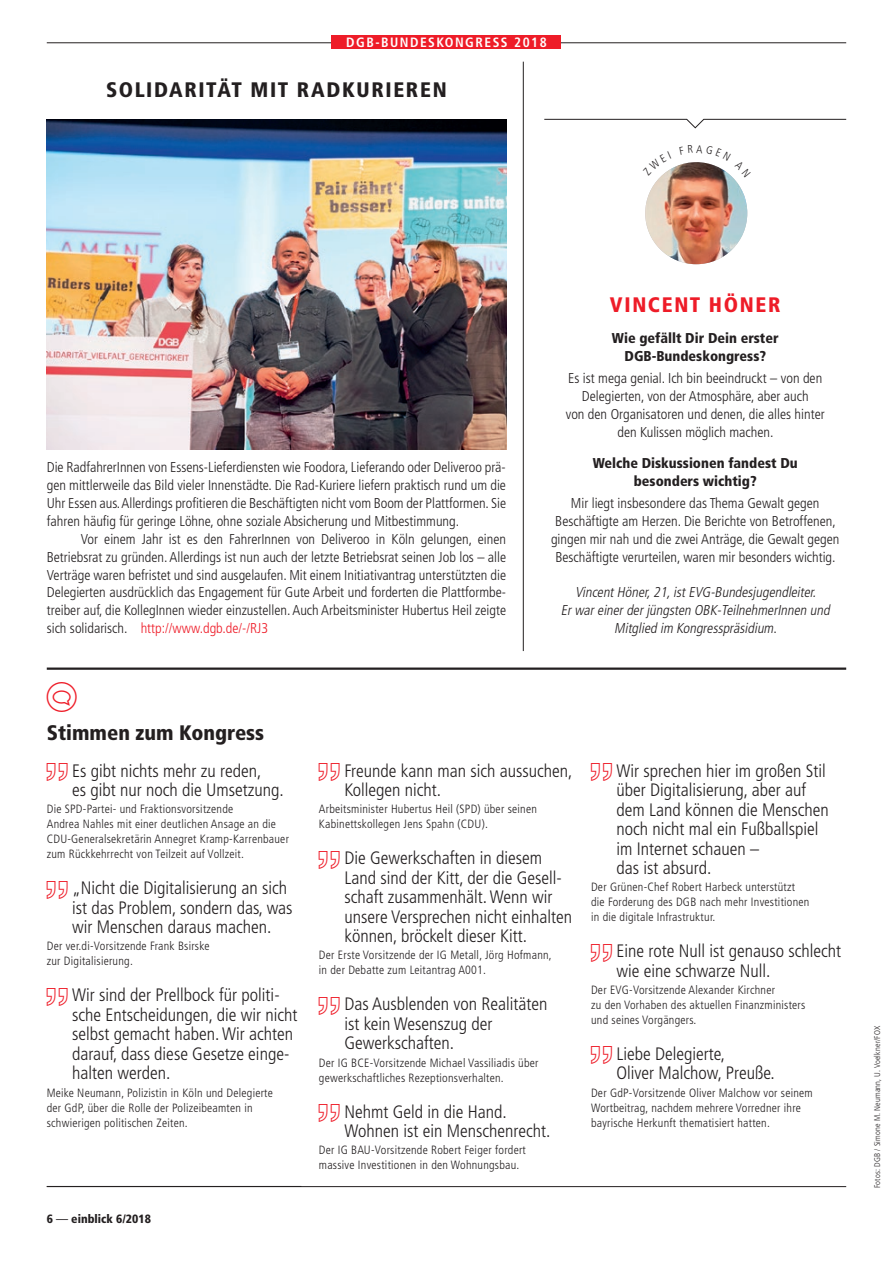
<style>
.page{position:relative;width:893px;height:1263px;background:#fff}
.page>*{position:absolute;margin:0;border:0;box-sizing:border-box;transform-origin:0 0}
.t1{font:900 condensed 21px "Frutiger";letter-spacing:.07em;color:#231f20}
.t2{font:900 condensed 21px "Frutiger";color:#231f20}
.t3{font:900 condensed 21px "Frutiger";letter-spacing:.08em;color:#ee1c28}
.t4{font:300 condensed 18px/19.5px "Frutiger";color:#231f20}
.t5{font:300 condensed 14.25px/17.9px "Frutiger";color:#231f20;text-align:justify}
.t6{font:italic 300 condensed 14.25px/17.9px "Frutiger";color:#231f20;text-align:center}
.t7{font:900 condensed 14.25px/17.9px "Frutiger";color:#231f20;text-align:center}
.t8{font:700 condensed 13.5px "Frutiger";letter-spacing:.11em;color:#fff}
.t9{font:300 condensed 12px/15px "Frutiger";letter-spacing:.02em;color:#231f20}
.t10{font:900 condensed 12px "Frutiger";color:#231f20}
.t11{font:300 condensed 8.25px "Frutiger";letter-spacing:.02em;color:#231f20}
.s1{color:#ee1c28}
.s2{font-style:normal}
.s3{font-weight:400}
</style>
<div class="page">
<hr style="left:47px;top:667px;width:799px;height:3px;background:#231f20">
<hr style="left:47px;top:1186px;width:799px;height:1px;background:#231f20">
<hr style="left:523px;top:62px;width:1px;height:589px;background:#231f20">
<hr style="left:47px;top:43px;width:799px;height:1px;background:#231f20">
<div style="left:332px;top:35px;width:229px;height:13px;background:#ee1c28"></div>
<img style="left:645px;top:162px;width:102px;height:102px;border-radius:51px">
<svg style="left:544px;top:119px;width:303px;height:10px"></svg>
<img style="left:47px;top:119px;width:459px;height:331px">
<svg style="left:662px;top:169px;width:9px;height:6px"></svg>
<svg style="left:680px;top:162px;width:52px;height:15px"></svg>
<p class="t8" style="left:346px;top:34px;width:202px">DGB-BUNDESKONGRESS 2018</p>
<h1 class="t1" style="left:106px;top:77px;width:63px">Solidar</h1>
<h1 class="t1" style="left:199px;top:77px;width:129px">ität mit Radkur</h1>
<h1 class="t1" style="left:385px;top:77px;width:63px">ieren</h1>
<p class="t5" style="left:47px;top:459px;width:461px">Die RadfahrerInnen von Essens-Lieferdiensten wie Foodora, Lieferando oder Deliveroo prä&shy;gen mittlerweile das Bild vieler Innenstädte. Die Rad-Kuriere liefern praktisch rund um die Uhr Essen aus. Allerdings profitieren die Beschäftigten nicht vom Boom der Plattformen. Sie fahren häufig für geringe Löhne, ohne soziale Absicherung und Mitbestimmung.</p>
<p class="t5" style="left:47px;top:530px;width:461px;text-indent:34px">Vor einem Jahr ist es den FahrerInnen von Deliveroo in Köln gelungen, einen Betriebsrat zu gründen. Allerdings ist nun auch der letzte Betriebsrat seinen Job los – alle Verträge waren befristet und sind ausgelaufen. Mit einem Initiativantrag unterstützten die Delegierten ausdrücklich das Engagement für Gute Arbeit und forderten die Plattformbe&shy;treiber auf, die KollegInnen wieder einzustellen. Auch Arbeitsminister Hubertus Heil zeigte sich solidarisch. <span class="s1">http://www.dgb.de/-/RJ3</span></p>
<h1 class="t3" style="left:610px;top:292px;width:168px">Vincent Höner</h1>
<p class="t7" style="left:612px;top:329px;width:168px">Wie gefällt Dir Dein erster<br>DGB-Bundeskongress?</p>
<p class="t5" style="left:566px;top:369px;width:260px;text-align:center">Es ist mega genial. Ich bin beeindruckt – von den Delegierten, von der Atmosphäre, aber auch<br>von den Organisatoren und denen, die alles hinter den Kulissen möglich machen.</p>
<p class="t7" style="left:593px;top:454px;width:207px">Welche Diskussionen fandest Du besonders wichtig?</p>
<p class="t5" style="left:551px;top:494px;width:290px;text-align:center">Mir liegt insbesondere das Thema Gewalt gegen Beschäftigte am Herzen. Die Berichte von Betroffenen, gingen mir nah und die zwei Anträge, die Gewalt gegen Beschäftigte verurteilen, waren mir besonders wichtig.</p>
<p class="t6" style="left:561px;top:584px;width:273px">VincentHöner,21,istEVG-Bundesjugendleiter.<br>Erwareinerderjüngsten OBK-TeilnehmerInnen und<br>Mitglied im Kongresspräsidium<span class="s2">.</span></p>
<h1 class="t2" style="left:47px;top:720px;width:219px">Stimmen zum Kongress</h1>
<p class="t4" style="left:72px;top:761px;width:213px">Es gibt nichts mehr zu reden,<br>es gibt nur noch die Umsetzung.</p>
<p class="t9" style="left:47px;top:802px;width:244px">Die SPD-Partei- und Fraktionsvorsitzende<br>Andrea Nahles mit einer deutlichen Ansage an die CDU-Generalsekretärin Annegret Kramp-Karrenbauer zum Rückkehrrecht von Teilzeit auf Vollzeit.</p>
<p class="t4" style="left:72px;top:878px;width:222px">„Nicht die Digitalisierung an sich ist das Problem, sondern das, was wir Menschen daraus machen.</p>
<p class="t9" style="left:47px;top:939px;width:164px">Der ver.di-Vorsitzende Frank Bsirske zur Digitalisierung.</p>
<p class="t4" style="left:72px;top:986px;width:227px">Wir sind der Prellbock für politi&shy;sche Entscheidungen, die wir nicht selbst gemacht haben. Wir achten darauf, dass diese Gesetze einge&shy;halten werden.</p>
<p class="t9" style="left:47px;top:1085px;width:228px">Meike Neumann, Polizistin in Köln und Delegierte der GdP, über die Rolle der Polizeibeamten in schwierigen politischen Zeiten.</p>
<p class="t10" style="left:47px;top:1211px;width:106px">6 <span class="s3">—</span> einblick 6/2018</p>
<p class="t4" style="left:344px;top:761px;width:229px">Freunde kann man sich aussuchen,<br>Kollegen nicht.</p>
<p class="t9" style="left:319px;top:802px;width:219px">Arbeitsminister Hubertus Heil (SPD) über seinen<br>Kabinettskollegen Jens Spahn (CDU).</p>
<p class="t4" style="left:344px;top:848px;width:229px">Die Gewerkschaften in diesem<br>Land sind der Kitt, der die Gesell&shy;schaft zusammenhält. Wenn wir unsere Versprechen nicht einhalten können, bröckelt dieser Kitt.</p>
<p class="t9" style="left:319px;top:948px;width:234px">Der Erste Vorsitzende der IG Metall, Jörg Hofmann, in der Debatte zum Leitantrag A001.</p>
<p class="t4" style="left:344px;top:995px;width:205px">Das Ausblenden von Realitäten ist kein Wesenszug der<br>Gewerkschaften.</p>
<p class="t9" style="left:319px;top:1055px;width:221px">Der IG BCE-Vorsitzende Michael Vassiliadis über gewerkschaftliches Rezeptionsverhalten.</p>
<p class="t4" style="left:344px;top:1102px;width:207px">Nehmt Geld in die Hand.<br>Wohnen ist ein Menschenrecht.</p>
<p class="t9" style="left:319px;top:1143px;width:209px">Der IG BAU-Vorsitzende Robert Feiger fordert massive Investitionen in den Wohnungsbau.</p>
<p class="t4" style="left:617px;top:761px;width:214px">Wir sprechen hier im großen Stil über Digitalisierung, aber auf dem Land können die Menschen noch nicht mal ein Fußballspiel im Internet schauen –<br>das ist absurd.</p>
<p class="t9" style="left:591px;top:880px;width:220px">Der Grünen-Chef Robert Harbeck unterstützt die Forderung des DGB nach mehr Investitionen in die digitale Infrastruktur.</p>
<p class="t4" style="left:617px;top:941px;width:226px">Eine rote Null ist genauso schlecht wie eine schwarze Null.</p>
<p class="t9" style="left:591px;top:982px;width:216px">Der EVG-Vorsitzende Alexander Kirchner<br>zu den Vorhaben des aktuellen Finanzministers und seines Vorgängers.</p>
<p class="t4" style="left:617px;top:1044px;width:160px">Liebe Delegierte,<br>Oliver Malchow, Preuße.</p>
<p class="t9" style="left:591px;top:1085px;width:223px">Der GdP-Vorsitzende Oliver Malchow vor seinem<br>Wortbeitrag, nachdem mehrere Vorredner ihre bayrische Herkunft thematisiert hatten.</p>
<p class="t11" style="left:872px;top:1188px;width:163px;rotate:-90deg">Fotos: DGB / Simone M. Neumann, U. Voelkner/FOX</p>
</div>
